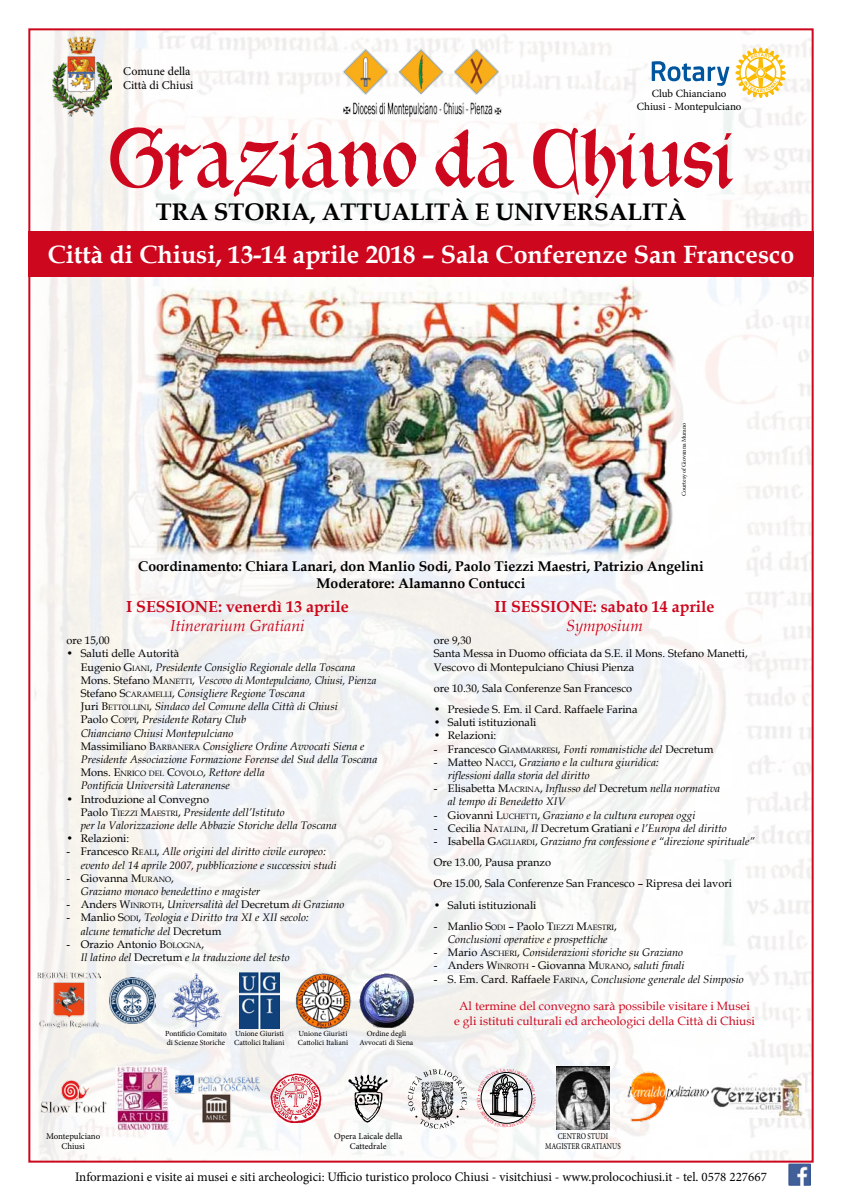
<style>
.page{position:relative;width:842px;height:1191px;background:#fff}
.page>*{position:absolute;margin:0;border:0;box-sizing:border-box;transform-origin:0 0}
.t1{font:80px "Gotica Bastard";color:#cd071e}
.t2{font:700 25px "Book Antiqua";color:#fff}
.t3{font:700 24px "Book Antiqua";color:#000}
.t4{font:700 16px "Book Antiqua";color:#cd071e}
.t5{font:italic 16px "Book Antiqua";color:#cd071e}
.t6{font:700 14px/16.8px "Book Antiqua";color:#000;text-align:center}
.t7{font:13px "Minion Pro";color:#000}
.t8{font:12px/14.4px "Book Antiqua";color:#cd071e;text-align:center}
.t9{font:12px/14.4px "Minion Pro";color:#000}
.t10{font:italic 11px/13.2px "Book Antiqua";color:#000}
.t11{font:11px/13.2px "Book Antiqua";color:#000}
.t12{font:11px/13.2px "Minion Pro";letter-spacing:-.005em;color:#000;text-align:center}
.t13{font:8.9px/10.7px "Minion Pro";color:#000;text-align:center}
.t14{font:8.9px/10.7px "Minion Pro";color:#000;text-align:center;scale:.8 1}
.t15{font:7.8px/9.3px "Minion Pro";color:#000}
.t16{font:7.7px "Book Antiqua";color:#000}
.t17{font:6px "Minion Pro";letter-spacing:-.005em;color:#000}
.s1{font-style:normal}
.s2{font-style:normal;font-size:7.7px}
.s3{font-style:inherit}
.s4{font-size:7.7px}
.s5{font-style:italic}
.s6{font-size:11px}
.s7{font-style:italic;font-size:11px}
</style>
<div class="page">
<img style="left:31px;top:31px;width:780px;height:1128px">
<img style="left:52px;top:36px;width:59px;height:80px">
<svg style="left:652px;top:61px;width:77px;height:25px"></svg>
<svg style="left:735px;top:48px;width:51px;height:50px"></svg>
<img style="left:153px;top:276px;width:524px;height:280px">
<div style="left:28px;top:231px;width:786px;height:45px;background:#cd071e"></div>
<img style="left:37px;top:973px;width:64px;height:54px">
<img style="left:109px;top:977px;width:47px;height:46px">
<img style="left:167px;top:973px;width:58px;height:55px">
<img style="left:240px;top:973px;width:39px;height:55px">
<img style="left:295px;top:973px;width:56px;height:55px">
<img style="left:359px;top:973px;width:55px;height:55px">
<img style="left:37px;top:1078px;width:72px;height:40px">
<img style="left:116px;top:1066px;width:52px;height:63px">
<img style="left:175px;top:1073px;width:85px;height:49px">
<img style="left:270px;top:1072px;width:52px;height:51px">
<img style="left:347px;top:1072px;width:42px;height:51px">
<img style="left:404px;top:1066px;width:65px;height:63px">
<img style="left:557px;top:1066px;width:52px;height:63px">
<img style="left:627px;top:1071px;width:82px;height:51px">
<img style="left:710px;top:1078px;width:95px;height:39px">
<img style="left:336px;top:44px;width:170px;height:72px">
<img style="left:788px;top:1163px;width:23px;height:22px">
<svg style="left:477px;top:1068px;width:59px;height:59px"></svg>
<p class="t9" style="left:123px;top:64px;width:72px">Comune della<br>Città di Chiusi</p>
<h1 class="t1" style="left:108px;top:115px;width:628px">Graziano da Chiusi</h1>
<h3 class="t3" style="left:156px;top:196px;width:532px">TRA STORIA, ATTUALITÀ E UNIVERSALITÀ</h3>
<p class="t12" style="left:637px;top:87px;width:106px">Club Chianciano<br>Chiusi - Montepulciano</p>
<h2 class="t2" style="left:48px;top:237px;width:748px">Città di Chiusi, 13-14 aprile 2018 – Sala Conferenze San Francesco</h2>
<p class="t17" style="left:680px;top:496px;width:75px;rotate:-90deg">Courtesy of Giovanna Murano</p>
<p class="t6" style="left:138px;top:557px;width:567px">Coordinamento: Chiara Lanari, don Manlio Sodi, Paolo Tiezzi Maestri, Patrizio Angelini<br>Moderatore: Alamanno Contucci</p>
<h3 class="t4" style="left:126px;top:595px;width:224px">I SESSIONE: venerdì 13 aprile</h3>
<h3 class="t5" style="left:170px;top:614px;width:136px">Itinerarium Gratiani</h3>
<h3 class="t4" style="left:495px;top:595px;width:221px">II SESSIONE: sabato 14 aprile</h3>
<h3 class="t5" style="left:566px;top:614px;width:78px">Symposium</h3>
<p class="t11" style="left:434px;top:633px;width:315px">ore 9,30<br>Santa Messa in Duomo officiata da S.E. il Mons. Stefano Manetti,<br>Vescovo di Montepulciano Chiusi Pienza</p>
<p class="t11" style="left:434px;top:681px;width:200px">ore 10.30, Sala Conferenze San Francesco</p>
<p class="t11" style="left:434px;top:702px;width:205px">• Presiede S. Em. il Card. Raffaele Farina</p>
<p class="t11" style="left:434px;top:715px;width:104px">• Saluti istituzionali</p>
<p class="t11" style="left:434px;top:728px;width:64px">• Relazioni:</p>
<p class="t10" style="left:434px;top:742px;width:281px"><span class="s1">- Francesco</span> <span class="s1">G</span><span class="s2">IAMMARRESI</span><span class="s1">,</span> Fonti romanistiche del <span class="s1">Decretum</span></p>
<p class="t10" style="left:448px;top:755px;width:212px;text-indent:-14px"><span class="s1">- Matteo</span> <span class="s1">N</span><span class="s2">ACCI</span><span class="s1">,</span> Graziano e la cultura giuridica: riflessioni dalla storia del diritto</p>
<p class="t10" style="left:448px;top:781px;width:274px;text-indent:-14px"><span class="s1">- Elisabetta</span> <span class="s1">M</span><span class="s2">ACRINA</span><span class="s1">,</span> Influsso del <span class="s1">Decretum</span> nella normativa al tempo di Benedetto XIV</p>
<p class="t10" style="left:434px;top:808px;width:263px"><span class="s1">- Giovanni</span> <span class="s1">L</span><span class="s2">UCHETTI</span><span class="s1">,</span> Graziano e la cultura europea oggi</p>
<p class="t11" style="left:434px;top:821px;width:294px">- Cecilia <span class="s3">N</span><span class="s4">ATALINI</span>, <span class="s5">Il</span> Decretum Gratiani <span class="s5">e l’Europa del diritto</span></p>
<p class="t11" style="left:434px;top:830px;width:323px;line-height:21.2px">- Isabella <span class="s3">G</span><span class="s4">AGLIARDI</span><span class="s3">,</span> <span class="s5">Graziano fra confessione e “direzione spirituale”<br></span>Ore 13.00, Pausa pranzo<br>Ore 15.00, Sala Conferenze San Francesco – Ripresa dei lavori</p>
<p class="t11" style="left:434px;top:898px;width:104px">• Saluti istituzionali</p>
<p class="t10" style="left:434px;top:919px;width:185px;text-align:center"><span class="s1">- Manlio</span> <span class="s1">S</span><span class="s2">ODI</span> <span class="s1">– Paolo</span> <span class="s1">T</span><span class="s2">IEZZI</span> <span class="s1">M</span><span class="s2">AESTRI</span><span class="s1">,<br></span>Conclusioni operative e prospettiche</p>
<p class="t10" style="left:434px;top:945px;width:251px"><span class="s1">- Mario</span> <span class="s1">A</span><span class="s2">SCHERI</span><span class="s1">,</span> Considerazioni storiche su Graziano</p>
<p class="t11" style="left:434px;top:958px;width:252px">- Anders <span class="s3">W</span><span class="s4">INROTH</span> - Giovanna <span class="s3">M</span><span class="s4">URANO</span><span class="s3">,</span> <span class="s5">saluti finali</span></p>
<p class="t10" style="left:434px;top:972px;width:311px"><span class="s1">- S. Em. Card. Raffaele</span> <span class="s1">F</span><span class="s2">ARINA</span><span class="s1">,</span> Conclusione generale del Simposio</p>
<p class="t8" style="left:454px;top:998px;width:302px">Al termine del convegno sarà possibile visitare i Musei<br>e gli istituti culturali ed archeologici della Città di Chiusi</p>
<p class="t11" style="left:67px;top:633px;width:45px">ore 15,00</p>
<p class="t10" style="left:81px;top:646px;width:298px;text-indent:-14px"><span class="s1">• Saluti delle Autorità<br>Eugenio</span> <span class="s1">G</span><span class="s2">IANI</span><span class="s1">,</span> Presidente Consiglio Regionale della Toscana <span class="s1">Mons. Stefano</span> <span class="s1">M</span><span class="s2">ANETTI</span><span class="s1">,</span> Vescovo di Montepulciano, Chiusi, Pienza <span class="s1">Stefano</span> <span class="s1">S</span><span class="s2">CARAMELLI</span><span class="s1">,</span> Consigliere Regione Toscana<br><span class="s1">Juri</span> <span class="s1">B</span><span class="s2">ETTOLLINI</span><span class="s1">,</span> Sindaco del Comune della Città di Chiusi<br><span class="s1">Paolo</span> <span class="s1">C</span><span class="s2">OPPI</span><span class="s1">,</span> Presidente Rotary Club<br>Chianciano Chiusi Montepulciano<br><span class="s1">Massimiliano</span> <span class="s1">B</span><span class="s2">ARBANERA</span> Consigliere Ordine Avvocati Siena e Presidente Associazione Formazione Forense del Sud della Toscana</p>
<p class="t16" style="left:81px;top:768px;width:185px"><span class="s6">Mons.</span> <span class="s6">E</span>NRICO DEL <span class="s6">C</span>OVOLO<span class="s6">,</span> <span class="s7">Rettore della</span></p>
<p class="t10" style="left:81px;top:778px;width:151px">Pontificia Università Lateranense</p>
<p class="t10" style="left:81px;top:792px;width:257px;text-indent:-14px"><span class="s1">• Introduzione al Convegno<br>Paolo</span> <span class="s1">T</span><span class="s2">IEZZI</span> <span class="s1">M</span><span class="s2">AESTRI</span><span class="s1">,</span> Presidente dell’Istituto<br>per la Valorizzazione delle Abbazie Storiche della Toscana</p>
<p class="t11" style="left:67px;top:831px;width:64px">• Relazioni:</p>
<p class="t10" style="left:81px;top:844px;width:257px;text-indent:-14px"><span class="s1">- Francesco</span> <span class="s1">R</span><span class="s2">EALI</span><span class="s1">,</span> Alle origini del diritto civile europeo: evento del 14 aprile 2007, pubblicazione e successivi studi</p>
<p class="t10" style="left:81px;top:871px;width:181px;text-indent:-14px"><span class="s1">- Giovanna</span> <span class="s1">M</span><span class="s2">URANO</span><span class="s1">,<br></span>Graziano monaco benedettino e magister</p>
<p class="t10" style="left:67px;top:897px;width:279px"><span class="s1">- Anders</span> <span class="s1">W</span><span class="s2">INROTH</span><span class="s1">,</span> Universalità del <span class="s1">Decretum</span> di Graziano</p>
<p class="t10" style="left:81px;top:910px;width:229px;text-indent:-14px"><span class="s1">- Manlio</span> <span class="s1">S</span><span class="s2">ODI</span><span class="s1">,</span> Teologia e Diritto tra XI e XII secolo: alcune tematiche del <span class="s1">Decretum</span></p>
<p class="t10" style="left:81px;top:937px;width:210px;text-indent:-14px"><span class="s1">- Orazio Antonio</span> <span class="s1">B</span><span class="s2">OLOGNA</span><span class="s1">,<br></span>Il latino del <span class="s1">Decretum</span> e la traduzione del testo</p>
<p class="t15" style="left:165px;top:1029px;width:63px">Pontificio Comitato di Scienze Storiche</p>
<p class="t15" style="left:234px;top:1029px;width:52px">Unione Giuristi<br>Cattolici Italiani</p>
<p class="t15" style="left:298px;top:1029px;width:52px">Unione Giuristi<br>Cattolici Italiani</p>
<p class="t15" style="left:360px;top:1029px;width:55px;text-align:center">Ordine degli<br>Avvocati di Siena</p>
<p class="t13" style="left:46px;top:1130px;width:56px">Montepulciano<br>Chiusi</p>
<p class="t13" style="left:334px;top:1130px;width:70px">Opera Laicale della<br>Cattedrale</p>
<p class="t14" style="left:545px;top:1130px;width:96px">CENTRO STUDI<br>MAGISTER GRATIANUS</p>
<p class="t7" style="left:75px;top:1167px;width:693px">Informazioni e visite ai musei e siti archeologici: Ufficio turistico proloco Chiusi - visitchiusi - www.prolocochiusi.it - tel. 0578 227667</p>
</div>
